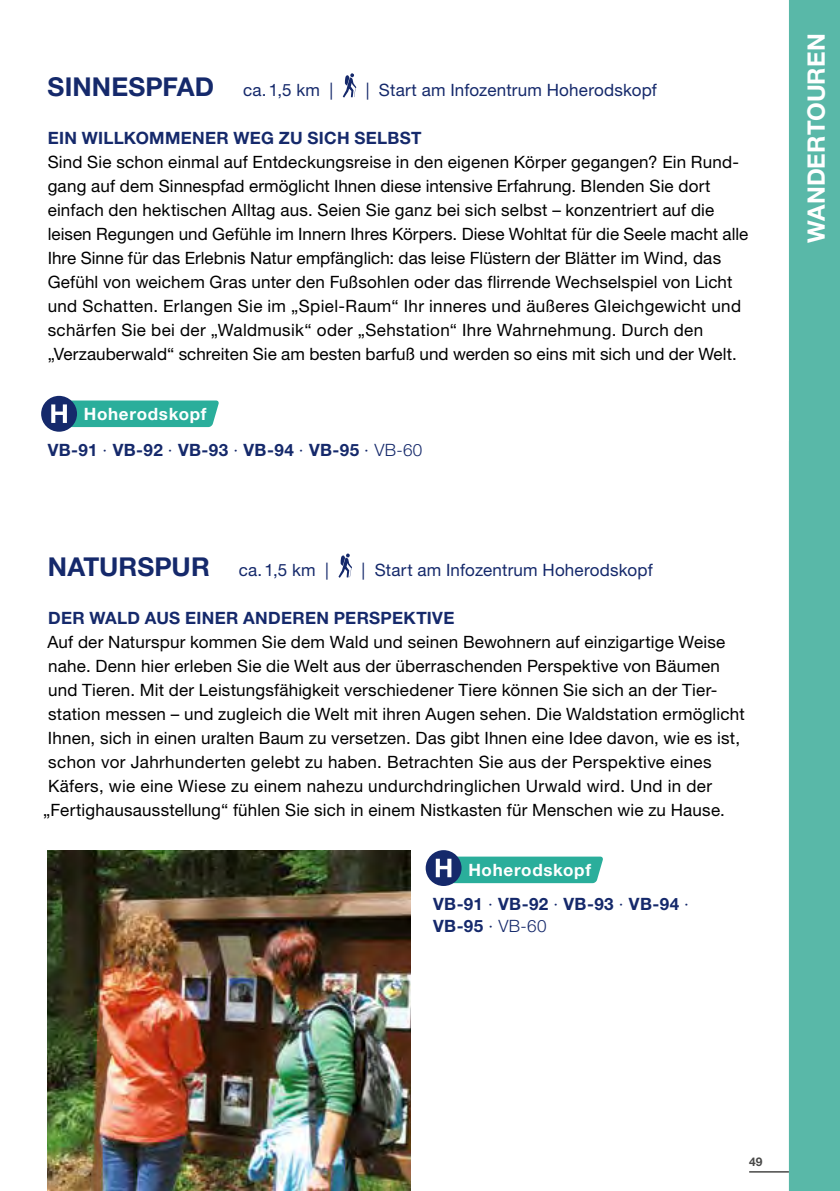
<style>
.page{position:relative;width:840px;height:1191px;background:#fff}
.page>*{position:absolute;margin:0;border:0;box-sizing:border-box;transform-origin:0 0}
.t1{font:700 26px "Helvetica Neue LT Std";letter-spacing:.005em;color:#15296b}
.t2{font:700 24px "Helvetica Neue LT Std";letter-spacing:.005em;color:#fff}
.t3{font:17px/24px "Helvetica Neue LT Std";letter-spacing:.01em;color:#000}
.t4{font:700 17px/22px "Helvetica Neue LT Std";letter-spacing:.02em;color:#15296b}
.t5{font:17px "Helvetica Neue LT Std";letter-spacing:.01em;color:#15296b}
.t6{font:700 17px "Helvetica Neue LT Std";letter-spacing:.04em;color:#fff}
.t7{font:700 12px "Helvetica Neue LT Std";color:#494948}
.s1{font-weight:400;font-size:17px}
.s2{font-weight:300}
</style>
<div class="page">
<img style="left:48px;top:850px;width:362px;height:341px">
<div style="left:788px;top:0;width:51px;height:1191px;background:#59b8a8"></div>
<svg style="left:342px;top:73px;width:14px;height:25px"></svg>
<svg style="left:338px;top:553px;width:14px;height:25px"></svg>
<div style="left:41px;top:396px;width:36px;height:36px;background:#15296b;border-radius:50%"></div>
<svg style="left:51px;top:400px;width:168px;height:27px;background:#37a69d"></svg>
<div style="left:425px;top:850px;width:36px;height:36px;background:#15296b;border-radius:50%"></div>
<svg style="left:432px;top:856px;width:171px;height:27px;background:#37a39c"></svg>
<hr style="left:748px;top:1171px;width:40px;height:1px;background:#494948">
<h1 class="t1" style="left:48px;top:70px;width:287px">SINNESPFAD <span class="s1">ca.1,5 km |</span></h1>
<p class="t5" style="left:365px;top:79px;width:292px">| Start am Infozentrum Hoherodskopf</p>
<p class="t4" style="left:48px;top:126px;width:375px">EIN WILLKOMMENER WEG ZU SICH SELBST</p>
<p class="t3" style="left:48px;top:149px;width:701px">Sind Sie schon einmal auf Entdeckungsreise in den eigenen Körper gegangen? Ein Rund&shy;gang auf dem Sinnespfad ermöglicht Ihnen diese intensive Erfahrung. Blenden Sie dort einfach den hektischen Alltag aus. Seien Sie ganz bei sich selbst – konzentriert auf die leisen Regungen und Gefühle im Innern Ihres Körpers. Diese Wohltat für die Seele macht alle Ihre Sinne für das Erlebnis Natur empfänglich: das leise Flüstern der Blätter im Wind, das Gefühl von weichem Gras unter den Fußsohlen oder das flirrende Wechselspiel von Licht und Schatten. Erlangen Sie im „Spiel-Raum“ Ihr inneres und äußeres Gleichgewicht und schärfen Sie bei der „Waldmusik“ oder „Sehstation“ Ihre Wahrnehmung. Durch den „Verzauberwald“ schreiten Sie am besten barfuß und werden so eins mit sich und der Welt.</p>
<p class="t6" style="left:84px;top:404px;width:124px">Hoherodskopf</p>
<p class="t4" style="left:48px;top:438px;width:376px">VB-91 <span class="s2">·</span> VB-92 <span class="s2">·</span> VB-93 <span class="s2">·</span> VB-94 <span class="s2">·</span> VB-95 <span class="s2">· VB-60</span></p>
<h1 class="t1" style="left:48px;top:550px;width:282px">NATURSPUR <span class="s1">ca.1,5 km |</span></h1>
<p class="t5" style="left:361px;top:559px;width:292px">| Start am Infozentrum Hoherodskopf</p>
<p class="t4" style="left:48px;top:606px;width:407px">DER WALD AUS EINER ANDEREN PERSPEKTIVE</p>
<p class="t3" style="left:47px;top:629px;width:679px">Auf der Naturspur kommen Sie dem Wald und seinen Bewohnern auf einzigartige Weise</p>
<p class="t3" style="left:48px;top:653px;width:672px">nahe. Denn hier erleben Sie die Welt aus der überraschenden Perspektive von Bäumen</p>
<p class="t3" style="left:48px;top:677px;width:668px">und Tieren. Mit der Leistungsfähigkeit verschiedener Tiere können Sie sich an der Tier-</p>
<p class="t3" style="left:48px;top:701px;width:697px">station messen – und zugleich die Welt mit ihren Augen sehen. Die Waldstation ermöglicht</p>
<p class="t3" style="left:48px;top:725px;width:693px">Ihnen, sich in einen uralten Baum zu versetzen. Das gibt Ihnen eine Idee davon, wie es ist,</p>
<p class="t3" style="left:48px;top:749px;width:664px">schon vor Jahrhunderten gelebt zu haben. Betrachten Sie aus der Perspektive eines</p>
<p class="t3" style="left:48px;top:773px;width:665px">Käfers, wie eine Wiese zu einem nahezu undurchdringlichen Urwald wird. Und in der</p>
<p class="t3" style="left:43px;top:797px;width:683px">„Fertighausausstellung“ fühlen Sie sich in einem Nistkasten für Menschen wie zu Hause.</p>
<p class="t6" style="left:468px;top:859px;width:124px">Hoherodskopf</p>
<p class="t4" style="left:433px;top:892px;width:257px">VB-91 <span class="s2">·</span> VB-92 <span class="s2">·</span> VB-93 <span class="s2">·</span> VB-94 <span class="s2">·<br></span>VB-95 <span class="s2">· VB-60</span></p>
<h2 class="t2" style="left:801px;top:243px;width:211px;rotate:-90deg">WANDERTOUREN</h2>
<p class="t7" style="left:748px;top:1153px;width:15px">49</p>
</div>
